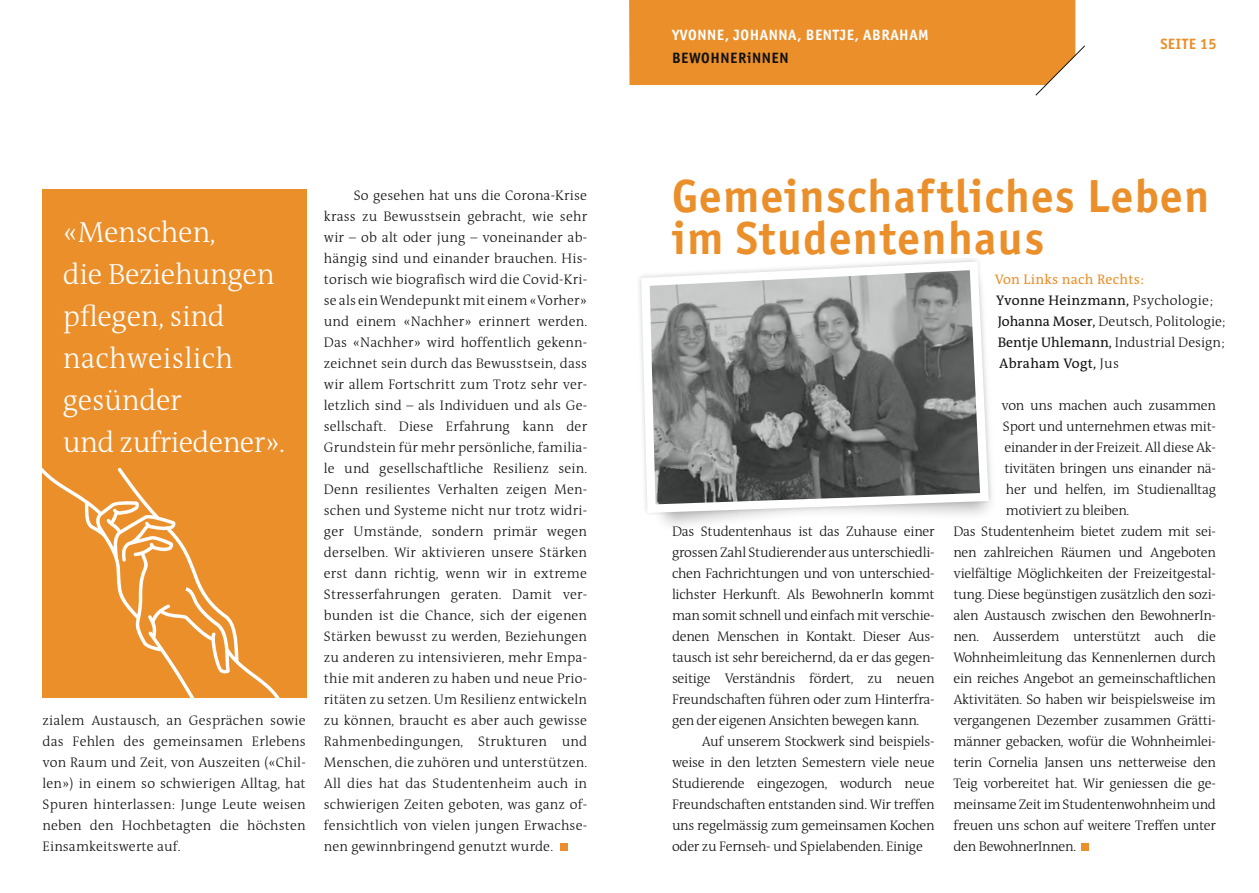
<style>
.page{position:relative;width:1259px;height:893px;background:#fff}
.page>*{position:absolute;margin:0;border:0;box-sizing:border-box;transform-origin:0 0}
.t1{font:700 46.5px/41.8px "Officina San ITC";letter-spacing:.03em;color:#eb8f2b}
.t2{font:300 29.25px/42px "The Antiqua B3";letter-spacing:-.01em;color:#fff}
.t3{font:700 15px "Officina San ITC";letter-spacing:.04em;color:#fff}
.t4{font:700 15px "Officina San ITC";letter-spacing:.04em;color:#121212}
.t5{font:700 15px "Officina San ITC";letter-spacing:.04em;color:#eb8f2b}
.t6{font:300 13.95px/21px "The Antiqua B3";letter-spacing:-.02em;color:#121212;text-align:justify}
.t7{font:300 13.95px/21px "The Antiqua B3";color:#121212}
.t8{font:13.95px/21px "The Antiqua B5";letter-spacing:.02em;color:#eb8f2b}
.t9{font:13.95px "The Antiqua B5";letter-spacing:.02em;color:#121212}
.s1{color:#121212}
.s2{font-family:"The Antiqua B3";font-weight:300;color:#121212}
.s3{font-family:"The Antiqua B5";font-weight:400}
.s4{font-family:"The Antiqua B3";font-weight:300}
</style>
<div class="page">
<svg style="left:629px;top:0;width:456px;height:96px;background:#ed9e48"></svg>
<div style="left:43px;top:189px;width:263px;height:509px;background:#eb8f2b"></div>
<div style="left:560px;top:843px;width:8px;height:8px;background:#eb8f2b"></div>
<div style="left:1081px;top:843px;width:8px;height:8px;background:#eb8f2b"></div>
<svg style="left:42px;top:466px;width:238px;height:232px"></svg>
<svg style="left:661px;top:517px;width:90px;height:8px"></svg>
<svg style="left:639px;top:259px;width:353px;height:258px"></svg>
<h2 class="t2" style="left:63px;top:212px;width:224px">«Menschen,<br>die Beziehungen pflegen, sind nachweislich gesünder<br>und zufriedener».</h2>
<p class="t6" style="left:43px;top:710px;width:265px">zialem Austausch, an Gesprächen sowie das Fehlen des gemeinsamen Erlebens von Raum und Zeit, von Auszeiten («Chil&shy;len») in einem so schwierigen Alltag, hat Spuren hinterlassen: Junge Leute weisen neben den Hochbetagten die höchsten Einsamkeitswerte auf.</p>
<p class="t6" style="left:324px;top:185px;width:265px;text-indent:30px">So gesehen hat uns die Corona-Krise krass zu Bewusstsein gebracht, wie sehr wir – ob alt oder jung – voneinander ab&shy;hängig sind und einander brauchen. His&shy;torisch wie biografisch wird die Covid-Kri&shy;se als ein Wendepunkt mit einem «Vorher» und einem «Nachher» erinnert werden.<br>Das «Nachher» wird hoffentlich gekenn&shy;zeichnet sein durch das Bewusstsein, dass wir allem Fortschritt zum Trotz sehr ver&shy;letzlich sind – als Individuen und als Ge&shy;sellschaft. Diese Erfahrung kann der Grundstein für mehr persönliche, familia&shy;le und gesellschaftliche Resilienz sein.<br>Denn resilientes Verhalten zeigen Men&shy;schen und Systeme nicht nur trotz widri&shy;ger Umstände, sondern primär wegen derselben. Wir aktivieren unsere Stärken erst dann richtig, wenn wir in extreme Stresserfahrungen geraten. Damit ver&shy;bunden ist die Chance, sich der eigenen Stärken bewusst zu werden, Beziehungen zu anderen zu intensivieren, mehr Empa&shy;thie mit anderen zu haben und neue Prio&shy;ritäten zu setzen. Um Resilienz entwickeln zu können, braucht es aber auch gewisse Rahmenbedingungen, Strukturen und Menschen, die zuhören und unterstützen.<br>All dies hat das Studentenheim auch in schwierigen Zeiten geboten, was ganz of&shy;fensichtlich von vielen jungen Erwachse&shy;nen gewinnbringend genutzt wurde.</p>
<p class="t3" style="left:672px;top:26px;width:258px">YVONNE, JOHANNA, BENTJE, ABRAHAM</p>
<p class="t4" style="left:672px;top:48px;width:118px">BEWOHNERiNNEN</p>
<p class="t5" style="left:1160px;top:34px;width:57px">SEITE 15</p>
<h1 class="t1" style="left:672px;top:174px;width:538px">Gemeinschaftliches Leben im Studentenhaus</h1>
<p class="t6" style="left:672px;top:521px;width:264px">Das Studentenhaus ist das Zuhause einer grossen Zahl Studierender aus unterschiedli&shy;chen Fachrichtungen und von unterschied&shy;lichster Herkunft. Als BewohnerIn kommt man somit schnell und einfach mit verschie&shy;denen Menschen in Kontakt. Dieser Aus&shy;tausch ist sehr bereichernd, da er das gegen&shy;seitige Verständnis fördert, zu neuen Freundschaften führen oder zum Hinterfra&shy;gen der eigenen Ansichten bewegen kann.</p>
<p class="t6" style="left:672px;top:731px;width:264px;text-indent:30px">Auf unserem Stockwerk sind beispiels&shy;weise in den letzten Semestern viele neue Studierende eingezogen, wodurch neue Freundschaften entstanden sind. Wir treffen uns regelmässig zum gemeinsamen Kochen oder zu Fernseh- und Spielabenden. Einige</p>
<p class="t8" style="left:994px;top:269px;width:220px">Von Links nach Rechts:<br><span class="s1">Yvonne Heinzmann,</span> <span class="s2">Psychologie;</span></p>
<p class="t7" style="left:997px;top:311px;width:229px"><span class="s3">Johanna Moser,</span> Deutsch, Politologie;<br><span class="s3">Bentje Uhlemann,</span> Industrial Design;</p>
<p class="t9" style="left:999px;top:356px;width:121px">Abraham Vogt, <span class="s4">Jus</span></p>
<p class="t6" style="left:1001px;top:395px;width:216px">von uns machen auch zusammen</p>
<p class="t6" style="left:1003px;top:416px;width:214px">Sport und unternehmen etwas mit-</p>
<p class="t6" style="left:1004px;top:437px;width:213px">einander in der Freizeit. All diese Ak-</p>
<p class="t6" style="left:1004px;top:458px;width:213px">tivitäten bringen uns einander nä-</p>
<p class="t6" style="left:1006px;top:479px;width:212px">her und helfen, im Studienalltag</p>
<p class="t6" style="left:1006px;top:500px;width:125px">motiviert zu bleiben.</p>
<p class="t6" style="left:953px;top:521px;width:264px">Das Studentenheim bietet zudem mit sei-</p>
<p class="t6" style="left:953px;top:542px;width:264px">nen zahlreichen Räumen und Angeboten</p>
<p class="t6" style="left:953px;top:563px;width:264px">vielfältige Möglichkeiten der Freizeitgestal-</p>
<p class="t6" style="left:953px;top:584px;width:264px">tung. Diese begünstigen zusätzlich den sozi-</p>
<p class="t6" style="left:953px;top:605px;width:264px">alen Austausch zwischen den BewohnerIn-</p>
<p class="t6" style="left:953px;top:626px;width:264px">nen. Ausserdem unterstützt auch die</p>
<p class="t6" style="left:953px;top:647px;width:264px">Wohnheimleitung das Kennenlernen durch</p>
<p class="t6" style="left:953px;top:668px;width:264px">ein reiches Angebot an gemeinschaftlichen</p>
<p class="t6" style="left:953px;top:689px;width:264px">Aktivitäten. So haben wir beispielsweise im</p>
<p class="t6" style="left:953px;top:710px;width:264px">vergangenen Dezember zusammen Grätti-</p>
<p class="t6" style="left:953px;top:731px;width:264px">männer gebacken, wofür die Wohnheimlei-</p>
<p class="t6" style="left:953px;top:752px;width:264px">terin Cornelia Jansen uns netterweise den</p>
<p class="t6" style="left:953px;top:773px;width:264px">Teig vorbereitet hat. Wir geniessen die ge-</p>
<p class="t6" style="left:953px;top:794px;width:264px">meinsame Zeit im Studentenwohnheim und</p>
<p class="t6" style="left:953px;top:815px;width:264px">freuen uns schon auf weitere Treffen unter</p>
<p class="t6" style="left:953px;top:836px;width:124px">den BewohnerInnen.</p>
</div>
